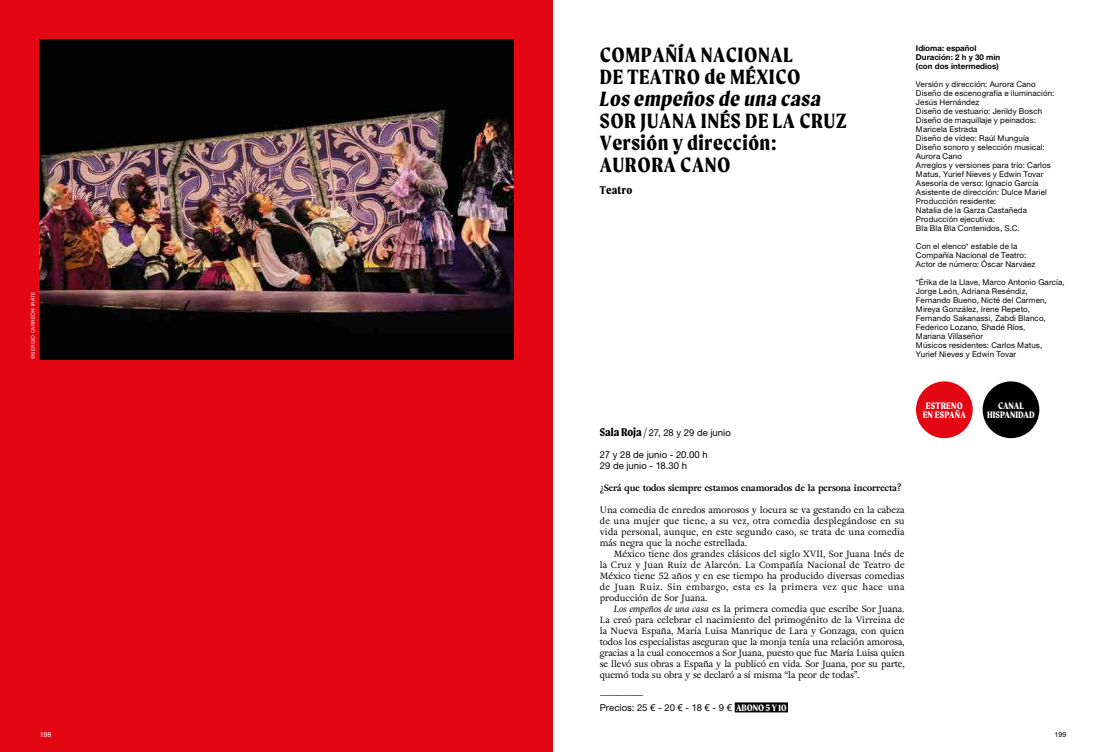
<style>
.page{position:relative;width:1106px;height:752px;background:#fff}
.page>*{position:absolute;margin:0;border:0;box-sizing:border-box;transform-origin:0 0}
.t1{font:700 22px/22px "Moret";letter-spacing:.025em;color:#000}
.t2{font:italic 700 22px "Moret";letter-spacing:.025em;color:#000}
.t3{font:700 12px "Moret";letter-spacing:.02em;color:#000}
.t4{font:700 10px/9px "Moret";letter-spacing:.02em;color:#fff;text-align:center}
.t5{font:700 10px/9px "Moret";color:#fff;text-align:center}
.t6{font:9.5px/11px "Helvetica Neue LT Pro";letter-spacing:.005em;color:#000}
.t7{font:9px/11px "Adriane Text";letter-spacing:-.005em;color:#000;text-align:justify}
.t8{font:700 9px "Adriane Text";letter-spacing:-.005em;color:#000}
.t9{font:8px/9px "Helvetica Neue LT Pro";letter-spacing:.015em;color:#000}
.t10{font:700 8px/9px "Helvetica Neue LT Pro";color:#000}
.t11{font:7px "Helvetica Neue LT Pro";color:#fff}
.t12{font:7px "Helvetica Neue LT Pro";color:#000}
.t13{font:5px "Helvetica Neue LT Pro";letter-spacing:.045em;color:#fff}
.s1{font-family:"Moret";font-weight:700;font-size:12px}
.s2{font-style:italic}
.s3{font-family:"Moret";font-weight:700;font-size:9.9px;color:#fff}
</style>
<div class="page">
<div style="left:0;top:0;width:553px;height:751px;background:#e30613"></div>
<div style="left:916px;top:381px;width:56px;height:57px;background:#e30613;border-radius:50%"></div>
<div style="left:734px;top:702px;width:54px;height:10px;background:#000"></div>
<img style="left:40px;top:40px;width:473px;height:319px">
<div style="left:982px;top:381px;width:57px;height:57px;background:#000;border-radius:50%"></div>
<p class="t13" style="left:30px;top:359px;width:69px;rotate:-90deg">©SERGIO CARREÓN IRATE</p>
<h1 class="t1" style="left:600px;top:43px;width:202px">COMPAÑÍA NACIONAL<br>DE TEATRO de MÉXICO</h1>
<h1 class="t2" style="left:600px;top:86px;width:223px">Los empeños de una casa</h1>
<h1 class="t1" style="left:600px;top:109px;width:248px">SOR JUANA INÉS DE LA CRUZ<br>Versión y dirección:<br>AURORA CANO</h1>
<h2 class="t3" style="left:600px;top:183px;width:34px">Teatro</h2>
<p class="t10" style="left:916px;top:43px;width:86px">Idioma: español<br>Duración: 2 h y 30 min (con dos intermedios)</p>
<p class="t9" style="left:916px;top:79px;width:140px">Versión y dirección: Aurora Cano<br>Diseño de escenografía e iluminación:<br>Jesús Hernández<br>Diseño de vestuario: Jerildy Bosch<br>Diseño de maquillaje y peinados:<br>Maricela Estrada<br>Diseño de vídeo: Raúl Munguía<br>Diseño sonoro y selección musical:<br>Aurora Cano<br>Arreglos y versiones para trío: Carlos<br>Matus, Yurief Nieves y Edwin Tovar<br>Asesoría de verso: Ignacio García<br>Asistente de dirección: Dulce Mariel<br>Producción residente:<br>Natalia de la Garza Castañeda<br>Producción ejecutiva:<br>Bla Bla Bla Contenidos, S.C.</p>
<p class="t9" style="left:916px;top:241px;width:121px">Con el elenco* estable de la<br>Compañía Nacional de Teatro:<br>Actor de número: Óscar Narváez</p>
<p class="t9" style="left:916px;top:277px;width:150px">*Érika de la Llave, Marco Antonio García,<br>Jorge León, Adriana Reséndiz,<br>Fernando Bueno, Nicté del Carmen,<br>Mireya González, Irene Repeto,<br>Fernando Sakanassi, Zabdi Blanco,<br>Federico Lozano, Shadé Ríos,<br>Mariana Villaseñor<br>Músicos residentes: Carlos Matus,<br>Yurief Nieves y Edwin Tovar</p>
<p class="t6" style="left:600px;top:427px;width:133px"><span class="s1">Sala Roja /</span> 27, 28 y 29 de junio</p>
<p class="t6" style="left:600px;top:449px;width:110px">27 y 28 de junio - 20.00 h<br>29 de junio - 18.30 h</p>
<p class="t8" style="left:600px;top:482px;width:303px">¿Será que todos siempre estamos enamorados de la persona incorrecta?</p>
<p class="t7" style="left:600px;top:504px;width:306px">Una comedia de enredos amorosos y locura se va gestando en la cabeza de una mujer que tiene, a su vez, otra comedia desplegándose en su vida personal, aunque, en este segundo caso, se trata de una comedia más negra que la noche estrellada.</p>
<p class="t7" style="left:600px;top:548px;width:306px;text-indent:14px">México tiene dos grandes clásicos del siglo XVII, Sor Juana Inés de la Cruz y Juan Ruiz de Alarcón. La Compañía Nacional de Teatro de México tiene 52 años y en ese tiempo ha producido diversas comedias de Juan Ruiz. Sin embargo, esta es la primera vez que hace una producción de Sor Juana.</p>
<p class="t7" style="left:600px;top:603px;width:306px;text-indent:14px"><span class="s2">Los empeños de una casa</span> es la primera comedia que escribe Sor Juana.<br>La creó para celebrar el nacimiento del primogénito de la Virreina de la Nueva España, María Luisa Manrique de Lara y Gonzaga, con quien todos los especialistas aseguran que la monja tenía una relación amorosa, gracias a la cual conocemos a Sor Juana, puesto que fue María Luisa quien se llevó sus obras a España y la publicó en vida. Sor Juana, por su parte, quemó toda su obra y se declaró a sí misma “la peor de todas”.</p>
<p class="t7" style="left:600px;top:689px;width:46px">—————</p>
<p class="t6" style="left:600px;top:702px;width:188px">Precios: 25 € - 20 € - 18 € - 9 € <span class="s3">ABONO 5 Y 10</span></p>
<p class="t4" style="left:922px;top:401px;width:45px">ESTRENO<br>EN ESPAÑA</p>
<p class="t5" style="left:987px;top:401px;width:49px">CANAL<br>HISPANIDAD</p>
<p class="t11" style="left:40px;top:729px;width:13px">198</p>
<p class="t12" style="left:1054px;top:729px;width:13px">199</p>
</div>
